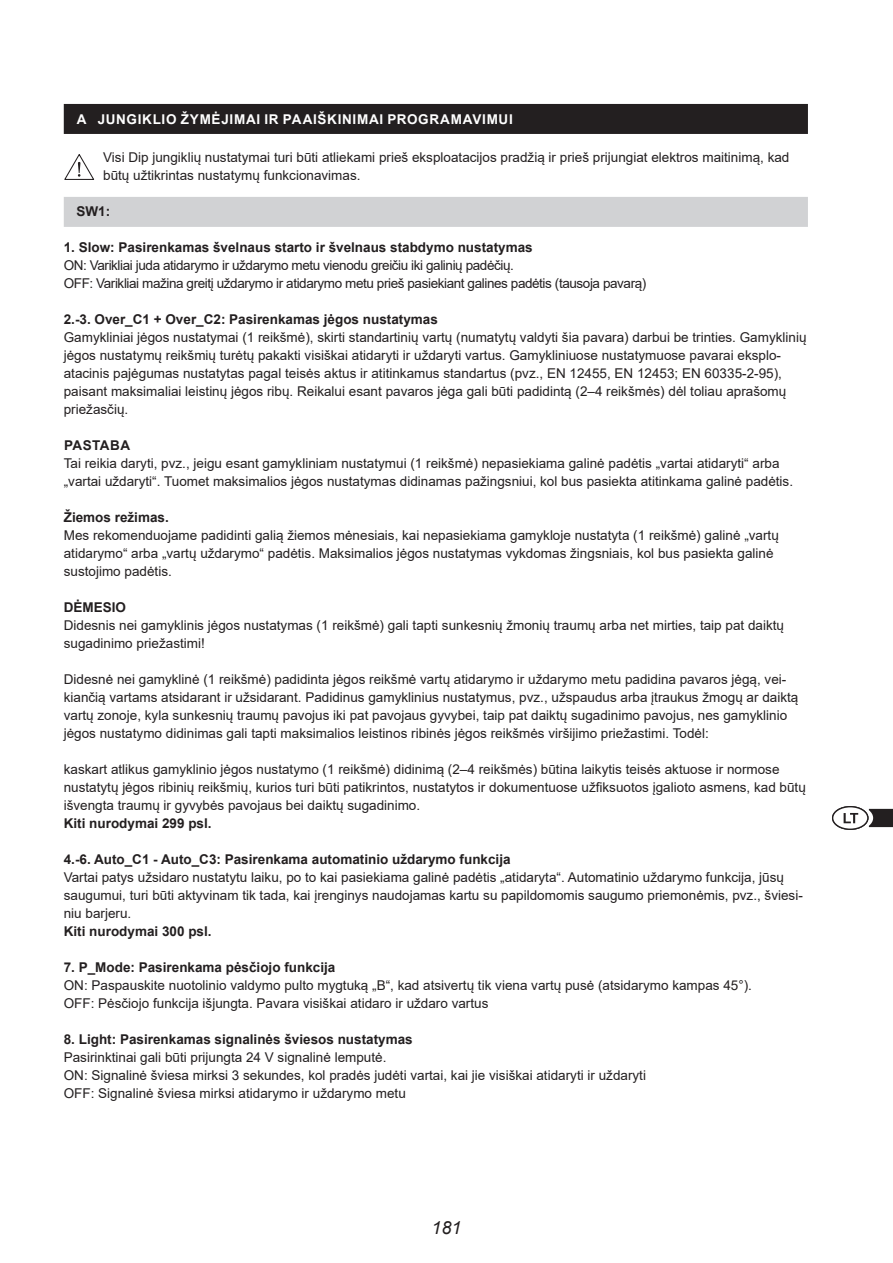
<style>
.page{position:relative;width:893px;height:1263px;background:#fff}
.page>*{position:absolute;margin:0;border:0;box-sizing:border-box;transform-origin:0 0}
.t1{font:italic 18px "Arial";color:#231f20}
.t2{font:13.5px/18px "Arial";color:#231f20}
.t3{font:700 13.5px "Arial";color:#231f20}
.t4{font:13.5px/18px "Arial";letter-spacing:-.03em;color:#231f20}
.t5{font:700 13.5px "Arial";letter-spacing:.055em;color:#fff}
.t6{font:700 13.5px "Arial";letter-spacing:.035em;color:#231f20}
</style>
<div class="page">
<div style="left:64px;top:197px;width:744px;height:30px;background:#d1d2d4"></div>
<svg style="left:64px;top:154px;width:31px;height:26px"></svg>
<div style="left:64px;top:104px;width:744px;height:30px;background:#231f20"></div>
<svg style="left:869px;top:809px;width:24px;height:18px"></svg>
<svg style="left:832px;top:806px;width:36px;height:24px"></svg>
<svg style="left:841px;top:813px;width:19px;height:10px"></svg>
<p class="t5" style="left:77px;top:110px;width:437px">A JUNGIKLIO ŽYMĖJIMAI IR PAAIŠKINIMAI PROGRAMAVIMUI</p>
<p class="t2" style="left:103px;top:148px;width:688px">Visi Dip jungiklių nustatymai turi būti atliekami prieš eksploatacijos pradžią ir prieš prijungiat elektros maitinimą, kad būtų užtikrintas nustatymų funkcionavimas.</p>
<p class="t3" style="left:77px;top:202px;width:35px">SW1:</p>
<p class="t3" style="left:64px;top:238px;width:470px">1. Slow: Pasirenkamas švelnaus starto ir švelnaus stabdymo nustatymas</p>
<p class="t4" style="left:64px;top:256px;width:584px">ON: Varikliai juda atidarymo ir uždarymo metu vienodu greičiu iki galinių padėčių.<br>OFF: Varikliai mažina greitį uždarymo ir atidarymo metu prieš pasiekiant galines padėtis (tausoja pavarą)</p>
<p class="t3" style="left:64px;top:310px;width:376px">2.-3. Over_C1 + Over_C2: Pasirenkamas jėgos nustatymas</p>
<p class="t2" style="left:64px;top:328px;width:744px">Gamykliniai jėgos nustatymai (1 reikšmė), skirti standartinių vartų (numatytų valdyti šia pavara) darbui be trinties. Gamyklinių jėgos nustatymų reikšmių turėtų pakakti visiškai atidaryti ir uždaryti vartus. Gamykliniuose nustatymuose pavarai eksplo&shy;atacinis pajėgumas nustatytas pagal teisės aktus ir atitinkamus standartus (pvz., EN 12455, EN 12453; EN 60335-2-95), paisant maksimaliai leistinų jėgos ribų. Reikalui esant pavaros jėga gali būti padidintą (2–4 reikšmės) dėl toliau aprašomų priežasčių.</p>
<p class="t6" style="left:64px;top:436px;width:68px">PASTABA</p>
<p class="t2" style="left:64px;top:454px;width:731px">Tai reikia daryti, pvz., jeigu esant gamykliniam nustatymui (1 reikšmė) nepasiekiama galinė padėtis „vartai atidaryti“ arba „vartai uždaryti“. Tuomet maksimalios jėgos nustatymas didinamas pažingsniui, kol bus pasiekta atitinkama galinė padėtis.</p>
<p class="t3" style="left:64px;top:508px;width:107px">Žiemos režimas.</p>
<p class="t2" style="left:64px;top:526px;width:716px">Mes rekomenduojame padidinti galią žiemos mėnesiais, kai nepasiekiama gamykloje nustatyta (1 reikšmė) galinė „vartų atidarymo“ arba „vartų uždarymo“ padėtis. Maksimalios jėgos nustatymas vykdomas žingsniais, kol bus pasiekta galinė sustojimo padėtis.</p>
<p class="t3" style="left:64px;top:598px;width:64px">DĖMESIO</p>
<p class="t2" style="left:64px;top:616px;width:722px">Didesnis nei gamyklinis jėgos nustatymas (1 reikšmė) gali tapti sunkesnių žmonių traumų arba net mirties, taip pat daiktų sugadinimo priežastimi!</p>
<p class="t2" style="left:64px;top:670px;width:736px">Didesnė nei gamyklinė (1 reikšmė) padidinta jėgos reikšmė vartų atidarymo ir uždarymo metu padidina pavaros jėgą, vei&shy;kiančią vartams atsidarant ir užsidarant. Padidinus gamyklinius nustatymus, pvz., užspaudus arba įtraukus žmogų ar daiktą vartų zonoje, kyla sunkesnių traumų pavojus iki pat pavojaus gyvybei, taip pat daiktų sugadinimo pavojus, nes gamyklinio jėgos nustatymo didinimas gali tapti maksimalios leistinos ribinės jėgos reikšmės viršijimo priežastimi. Todėl:</p>
<p class="t2" style="left:64px;top:760px;width:744px">kaskart atlikus gamyklinio jėgos nustatymo (1 reikšmė) didinimą (2–4 reikšmės) būtina laikytis teisės aktuose ir normose nustatytų jėgos ribinių reikšmių, kurios turi būti patikrintos, nustatytos ir dokumentuose užfiksuotos įgalioto asmens, kad būtų išvengta traumų ir gyvybės pavojaus bei daiktų sugadinimo.</p>
<p class="t3" style="left:64px;top:814px;width:149px">Kiti nurodymai 299 psl.</p>
<p class="t3" style="left:64px;top:850px;width:448px">4.-6. Auto_C1 - Auto_C3: Pasirenkama automatinio uždarymo funkcija</p>
<p class="t2" style="left:64px;top:868px;width:741px">Vartai patys užsidaro nustatytu laiku, po to kai pasiekiama galinė padėtis „atidaryta“. Automatinio uždarymo funkcija, jūsų saugumui, turi būti aktyvinam tik tada, kai įrenginys naudojamas kartu su papildomomis saugumo priemonėmis, pvz., šviesi&shy;niu barjeru.</p>
<p class="t3" style="left:64px;top:922px;width:149px">Kiti nurodymai 300 psl.</p>
<p class="t3" style="left:64px;top:958px;width:273px">7. P_Mode: Pasirenkama pėsčiojo funkcija</p>
<p class="t2" style="left:64px;top:976px;width:690px">ON: Paspauskite nuotolinio valdymo pulto mygtuką „B“, kad atsivertų tik viena vartų pusė (atsidarymo kampas 45°).<br>OFF: Pėsčiojo funkcija išjungta. Pavara visiškai atidaro ir uždaro vartus</p>
<p class="t3" style="left:64px;top:1030px;width:350px">8. Light: Pasirenkamas signalinės šviesos nustatymas</p>
<p class="t2" style="left:64px;top:1048px;width:584px">Pasirinktinai gali būti prijungta 24 V signalinė lemputė.<br>ON: Signalinė šviesa mirksi 3 sekundes, kol pradės judėti vartai, kai jie visiškai atidaryti ir uždaryti<br>OFF: Signalinė šviesa mirksi atidarymo ir uždarymo metu</p>
<h1 class="t1" style="left:431px;top:1215px;width:32px">181</h1>
</div>
